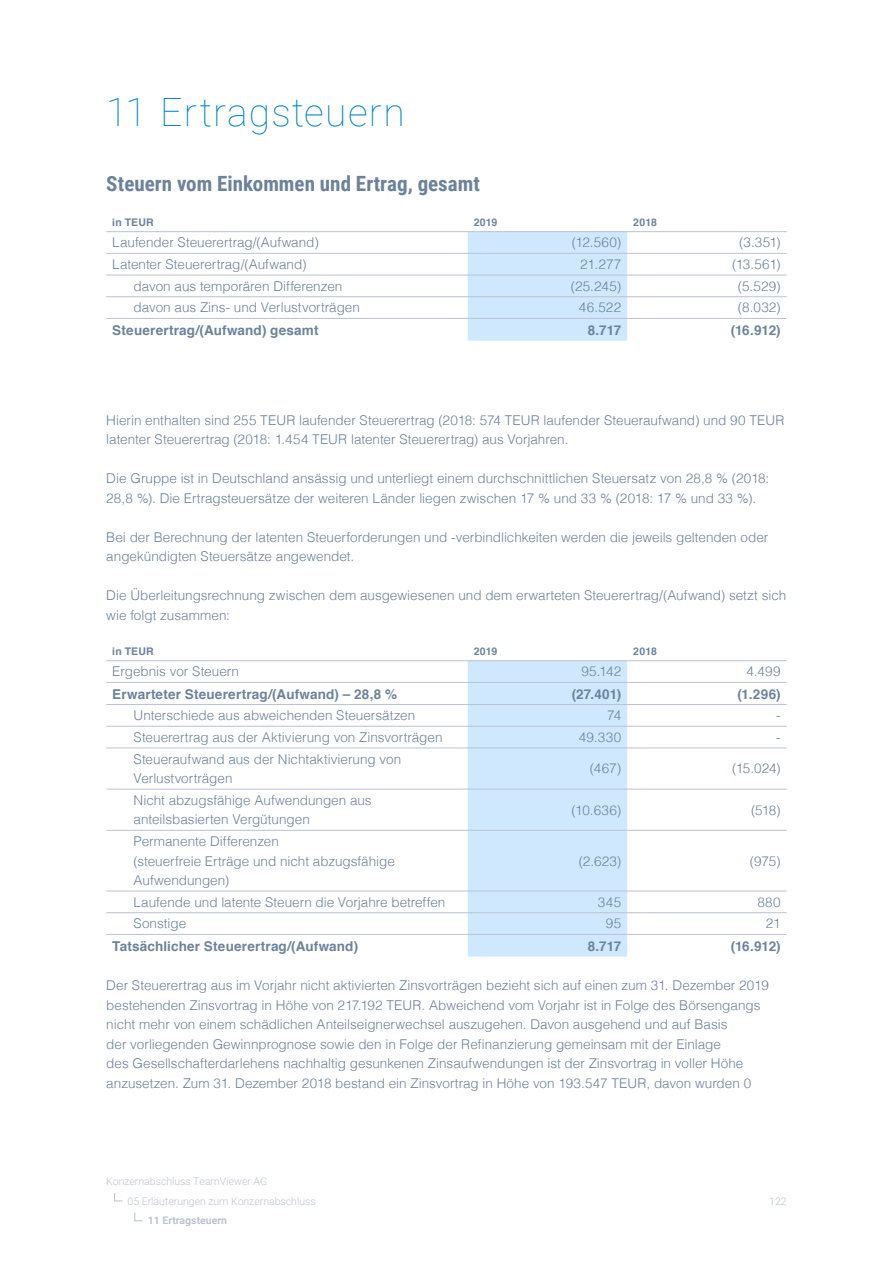
<style>
.page{position:relative;width:893px;height:1263px;background:#fff}
.page>*{position:absolute;margin:0;border:0;box-sizing:border-box;transform-origin:0 0}
.t1{font:100 39px "Roboto";letter-spacing:.03em;color:#0084c9}
.t2{font:700 21px "Roboto Condensed";color:#6c829c}
.t3{font:300 13.5px/19.5px "Helvetica";color:#6c829c}
.t4{font:700 13.5px "Helvetica";letter-spacing:.015em;color:#6c829c}
.t5{font:300 10.5px "Roboto";color:#bbc2d0}
.t6{font:700 10.5px "Helvetica";letter-spacing:.01em;color:#6c829c}
.t7{font:700 10.5px "Roboto";color:#bbc2d0}
</style>
<div class="page">
<svg style="left:134px;top:1212px;width:9px;height:9px"></svg>
<svg style="left:114px;top:1193px;width:9px;height:8px"></svg>
<div style="left:468px;top:232px;width:159px;height:109px;background:#cfe8fd"></div>
<hr style="left:106px;top:231px;width:362px;height:1px;background:#bbc2d0">
<hr style="left:468px;top:231px;width:159px;height:1px;background:#bbc2d0">
<hr style="left:627px;top:231px;width:160px;height:1px;background:#bbc2d0">
<hr style="left:106px;top:253px;width:362px;height:1px;background:#bbc2d0">
<hr style="left:468px;top:253px;width:159px;height:1px;background:#bbc2d0">
<hr style="left:627px;top:253px;width:160px;height:1px;background:#bbc2d0">
<hr style="left:106px;top:275px;width:362px;height:1px;background:#bbc2d0">
<hr style="left:468px;top:275px;width:159px;height:1px;background:#bbc2d0">
<hr style="left:627px;top:275px;width:160px;height:1px;background:#bbc2d0">
<hr style="left:106px;top:296px;width:362px;height:1px;background:#bbc2d0">
<hr style="left:468px;top:296px;width:159px;height:1px;background:#bbc2d0">
<hr style="left:627px;top:296px;width:160px;height:1px;background:#bbc2d0">
<hr style="left:106px;top:318px;width:362px;height:1px;background:#bbc2d0">
<hr style="left:468px;top:318px;width:159px;height:1px;background:#bbc2d0">
<hr style="left:627px;top:318px;width:160px;height:1px;background:#bbc2d0">
<div style="left:468px;top:661px;width:159px;height:295px;background:#cfe8fd"></div>
<hr style="left:106px;top:660px;width:362px;height:1px;background:#bbc2d0">
<hr style="left:468px;top:660px;width:159px;height:1px;background:#bbc2d0">
<hr style="left:627px;top:660px;width:160px;height:1px;background:#bbc2d0">
<hr style="left:106px;top:682px;width:362px;height:1px;background:#bbc2d0">
<hr style="left:468px;top:682px;width:159px;height:1px;background:#bbc2d0">
<hr style="left:627px;top:682px;width:160px;height:1px;background:#bbc2d0">
<hr style="left:106px;top:704px;width:362px;height:1px;background:#bbc2d0">
<hr style="left:468px;top:704px;width:159px;height:1px;background:#bbc2d0">
<hr style="left:627px;top:704px;width:160px;height:1px;background:#bbc2d0">
<hr style="left:106px;top:726px;width:362px;height:1px;background:#bbc2d0">
<hr style="left:468px;top:726px;width:159px;height:1px;background:#bbc2d0">
<hr style="left:627px;top:726px;width:160px;height:1px;background:#bbc2d0">
<hr style="left:106px;top:748px;width:362px;height:1px;background:#bbc2d0">
<hr style="left:468px;top:748px;width:159px;height:1px;background:#bbc2d0">
<hr style="left:627px;top:748px;width:160px;height:1px;background:#bbc2d0">
<hr style="left:106px;top:789px;width:362px;height:1px;background:#bbc2d0">
<hr style="left:468px;top:789px;width:159px;height:1px;background:#bbc2d0">
<hr style="left:627px;top:789px;width:160px;height:1px;background:#bbc2d0">
<hr style="left:106px;top:830px;width:362px;height:1px;background:#bbc2d0">
<hr style="left:468px;top:830px;width:159px;height:1px;background:#bbc2d0">
<hr style="left:627px;top:830px;width:160px;height:1px;background:#bbc2d0">
<hr style="left:106px;top:891px;width:362px;height:1px;background:#bbc2d0">
<hr style="left:468px;top:891px;width:159px;height:1px;background:#bbc2d0">
<hr style="left:627px;top:891px;width:160px;height:1px;background:#bbc2d0">
<hr style="left:106px;top:912px;width:362px;height:1px;background:#bbc2d0">
<hr style="left:468px;top:912px;width:159px;height:1px;background:#bbc2d0">
<hr style="left:627px;top:912px;width:160px;height:1px;background:#bbc2d0">
<hr style="left:106px;top:934px;width:362px;height:1px;background:#bbc2d0">
<hr style="left:468px;top:934px;width:159px;height:1px;background:#bbc2d0">
<hr style="left:627px;top:934px;width:160px;height:1px;background:#bbc2d0">
<h1 class="t1" style="left:106px;top:85px;width:300px">11 Ertragsteuern</h1>
<h2 class="t2" style="left:106px;top:168px;width:375px">Steuern vom Einkommen und Ertrag, gesamt</h2>
<p class="t6" style="left:112px;top:213px;width:43px">in TEUR</p>
<p class="t6" style="left:474px;top:213px;width:25px">2019</p>
<p class="t6" style="left:633px;top:213px;width:25px">2018</p>
<p class="t3" style="left:112px;top:232px;width:208px">Laufender Steuerertrag/(Aufwand)</p>
<p class="t3" style="left:572px;top:232px;width:51px">(12.560)</p>
<p class="t3" style="left:739px;top:232px;width:43px">(3.351)</p>
<p class="t3" style="left:112px;top:254px;width:196px">Latenter Steuerertrag/(Aufwand)</p>
<p class="t3" style="left:580px;top:254px;width:43px">21.277</p>
<p class="t3" style="left:732px;top:254px;width:50px">(13.561)</p>
<p class="t3" style="left:134px;top:275px;width:210px">davon aus temporären Differenzen</p>
<p class="t3" style="left:571px;top:275px;width:52px">(25.245)</p>
<p class="t3" style="left:738px;top:275px;width:44px">(5.529)</p>
<p class="t3" style="left:134px;top:297px;width:228px">davon aus Zins- und Verlustvorträgen</p>
<p class="t3" style="left:579px;top:297px;width:44px">46.522</p>
<p class="t3" style="left:738px;top:297px;width:44px">(8.032)</p>
<p class="t4" style="left:112px;top:319px;width:208px">Steuerertrag/(Aufwand) gesamt</p>
<p class="t4" style="left:588px;top:319px;width:35px">8.717</p>
<p class="t4" style="left:731px;top:319px;width:51px">(16.912)</p>
<p class="t3" style="left:106px;top:409px;width:680px">Hierin enthalten sind 255 TEUR laufender Steuerertrag (2018: 574 TEUR laufender Steueraufwand) und 90 TEUR latenter Steuerertrag (2018: 1.454 TEUR latenter Steuerertrag) aus Vorjahren.</p>
<p class="t3" style="left:106px;top:468px;width:664px">Die Gruppe ist in Deutschland ansässig und unterliegt einem durchschnittlichen Steuersatz von 28,8 % (2018:<br>28,8 %). Die Ertragsteuersätze der weiteren Länder liegen zwischen 17 % und 33 % (2018: 17 % und 33 %).</p>
<p class="t3" style="left:106px;top:526px;width:663px">Bei der Berechnung der latenten Steuerforderungen und -verbindlichkeiten werden die jeweils geltenden oder angekündigten Steuersätze angewendet.</p>
<p class="t3" style="left:106px;top:584px;width:682px">Die Überleitungsrechnung zwischen dem ausgewiesenen und dem erwarteten Steuerertrag/(Aufwand) setzt sich wie folgt zusammen:</p>
<p class="t6" style="left:112px;top:642px;width:43px">in TEUR</p>
<p class="t6" style="left:474px;top:642px;width:25px">2019</p>
<p class="t6" style="left:633px;top:642px;width:25px">2018</p>
<p class="t3" style="left:112px;top:661px;width:128px">Ergebnis vor Steuern</p>
<p class="t3" style="left:581px;top:661px;width:41px">95.142</p>
<p class="t3" style="left:746px;top:661px;width:36px">4.499</p>
<p class="t4" style="left:112px;top:683px;width:286px">Erwarteter Steuerertrag/(Aufwand) – 28,8 %</p>
<p class="t4" style="left:572px;top:683px;width:51px">(27.401)</p>
<p class="t4" style="left:737px;top:683px;width:45px">(1.296)</p>
<p class="t3" style="left:134px;top:705px;width:283px">Unterschiede aus abweichenden Steuersätzen</p>
<p class="t3" style="left:607px;top:705px;width:15px">74</p>
<p class="t3" style="left:776px;top:705px;width:6px">-</p>
<p class="t3" style="left:134px;top:726px;width:310px">Steuerertrag aus der Aktivierung von Zinsvorträgen</p>
<p class="t3" style="left:579px;top:726px;width:44px">49.330</p>
<p class="t3" style="left:776px;top:726px;width:6px">-</p>
<p class="t3" style="left:134px;top:748px;width:269px">Steueraufwand aus der Nichtaktivierung von<br>Verlustvorträgen</p>
<p class="t3" style="left:590px;top:758px;width:33px">(467)</p>
<p class="t3" style="left:732px;top:758px;width:50px">(15.024)</p>
<p class="t3" style="left:134px;top:789px;width:240px">Nicht abzugsfähige Aufwendungen aus anteilsbasierten Vergütungen</p>
<p class="t3" style="left:572px;top:799px;width:51px">(10.636)</p>
<p class="t3" style="left:751px;top:799px;width:31px">(518)</p>
<p class="t3" style="left:134px;top:830px;width:263px">Permanente Differenzen<br>(steuerfreie Erträge und nicht abzugsfähige<br>Aufwendungen)</p>
<p class="t3" style="left:579px;top:850px;width:44px">(2.623)</p>
<p class="t3" style="left:750px;top:850px;width:32px">(975)</p>
<p class="t3" style="left:134px;top:891px;width:313px">Laufende und latente Steuern die Vorjahre betreffen</p>
<p class="t3" style="left:598px;top:891px;width:25px">345</p>
<p class="t3" style="left:757px;top:891px;width:25px">880</p>
<p class="t3" style="left:134px;top:913px;width:54px">Sonstige</p>
<p class="t3" style="left:606px;top:913px;width:17px">95</p>
<p class="t3" style="left:766px;top:913px;width:16px">21</p>
<p class="t4" style="left:112px;top:935px;width:247px">Tatsächlicher Steuerertrag/(Aufwand)</p>
<p class="t4" style="left:588px;top:935px;width:35px">8.717</p>
<p class="t4" style="left:731px;top:935px;width:51px">(16.912)</p>
<p class="t3" style="left:106px;top:974px;width:664px">Der Steuerertrag aus im Vorjahr nicht aktivierten Zinsvorträgen bezieht sich auf einen zum 31. Dezember 2019 bestehenden Zinsvortrag in Höhe von 217.192 TEUR. Abweichend vom Vorjahr ist in Folge des Börsengangs nicht mehr von einem schädlichen Anteilseignerwechsel auszugehen. Davon ausgehend und auf Basis<br>der vorliegenden Gewinnprognose sowie den in Folge der Refinanzierung gemeinsam mit der Einlage<br>des Gesellschafterdarlehens nachhaltig gesunkenen Zinsaufwendungen ist der Zinsvortrag in voller Höhe anzusetzen. Zum 31. Dezember 2018 bestand ein Zinsvortrag in Höhe von 193.547 TEUR, davon wurden 0</p>
<p class="t5" style="left:106px;top:1174px;width:163px">Konzernabschluss TeamViewer AG</p>
<p class="t7" style="left:148px;top:1213px;width:81px">11 Ertragsteuern</p>
<p class="t5" style="left:128px;top:1193px;width:190px">05 Erläuterungen zum Konzernabschluss</p>
<p class="t5" style="left:769px;top:1193px;width:19px">122</p>
</div>
